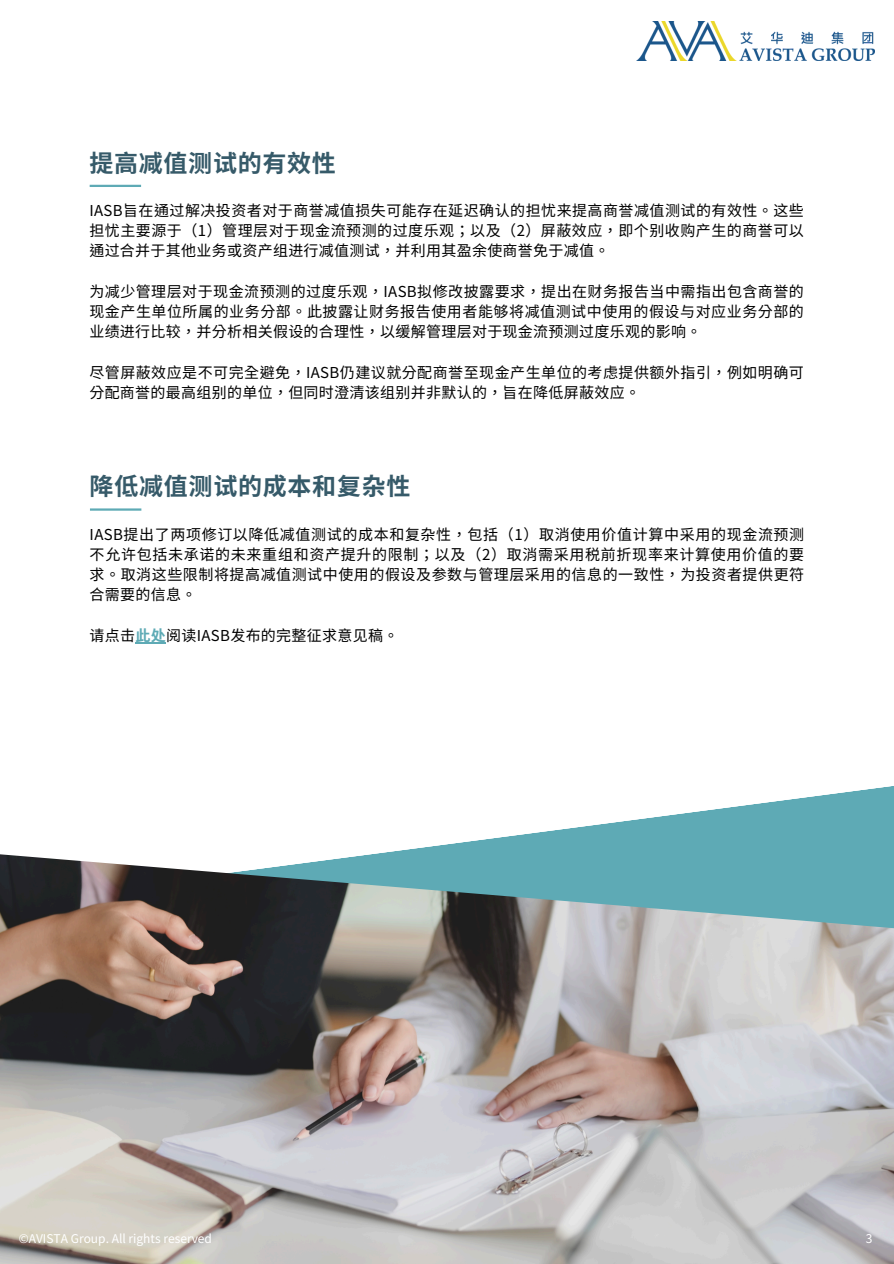
<style>
.page{position:relative;width:894px;height:1264px;background:#fff}
.page>*{position:absolute;margin:0;border:0;box-sizing:border-box;transform-origin:0 0}
.t1{font:700 24px "Source Han Sans SC";letter-spacing:.03em;color:#365a69}
.t2{font:15px/20.2px "Source Han Sans SC";letter-spacing:.025em;color:#000001;text-align:justify}
.t3{font:12px "Source Han Sans SC";color:#fff}
.s1{font-weight:700;color:#5eaab5}
</style>
<div class="page">
<hr style="left:90px;top:185px;width:51px;height:2px;background:#5eaab5">
<hr style="left:90px;top:508px;width:51px;height:2px;background:#5eaab5">
<svg style="left:398px;top:786px;width:495px;height:65px"></svg>
<img style="left:0;top:851px;width:893px;height:412px">
<hr style="left:135px;top:642px;width:31px;height:1px;background:#5eaab5">
<img style="left:636px;top:21px;width:238px;height:40px">
<h1 class="t1" style="left:89px;top:144px;width:248px">提高减值测试的有效性</h1>
<h2 class="t2" style="left:89px;top:199px;width:714px">IASB旨在通过解决投资者对于商誉减值损失可能存在延迟确认的担忧来提高商誉减值测试的有效性。 这些担忧主要源于（1）管理层对于现金流预测的过度乐观； 以及（2）屏蔽效应， 即个别收购产生的商誉可以通过合并于其他业务或资产组进行减值测试， 并利用其盈余使商誉免于减值。</h2>
<p class="t2" style="left:89px;top:280px;width:716px">为减少管理层对于现金流预测的过度乐观， IASB拟修改披露要求， 提出在财务报告当中需指出包含商誉的现金产生单位所属的业务分部。 此披露让财务报告使用者能够将减值测试中使用的假设与对应业务分部的业绩进行比较， 并分析相关假设的合理性， 以缓解管理层对于现金流预测过度乐观的影响。</p>
<p class="t2" style="left:89px;top:361px;width:716px">尽管屏蔽效应是不可完全避免， IASB仍建议就分配商誉至现金产生单位的考虑提供额外指引， 例如明确可分配商誉的最高组别的单位， 但同时澄清该组别并非默认的， 旨在降低屏蔽效应。</p>
<h2 class="t1" style="left:90px;top:467px;width:322px">降低减值测试的成本和复杂性</h2>
<p class="t2" style="left:90px;top:523px;width:716px">IASB提出了两项修订以降低减值测试的成本和复杂性， 包括（1）取消使用价值计算中采用的现金流预测不允许包括未承诺的未来重组和资产提升的限制； 以及（2）取消需采用税前折现率来计算使用价值的要求。 取消这些限制将提高减值测试中使用的假设及参数与管理层采用的信息的一致性， 为投资者提供更符合需要的信息。</p>
<h1 class="t2" style="left:90px;top:624px;width:300px">请点击<span class="s1">此处</span>阅读IASB发布的完整征求意见稿。</h1>
<h2 class="t3" style="left:19px;top:1228px;width:195px">©AVISTA Group. All rights reserved</h2>
<h2 class="t3" style="left:865px;top:1228px;width:8px">3</h2>
</div>
